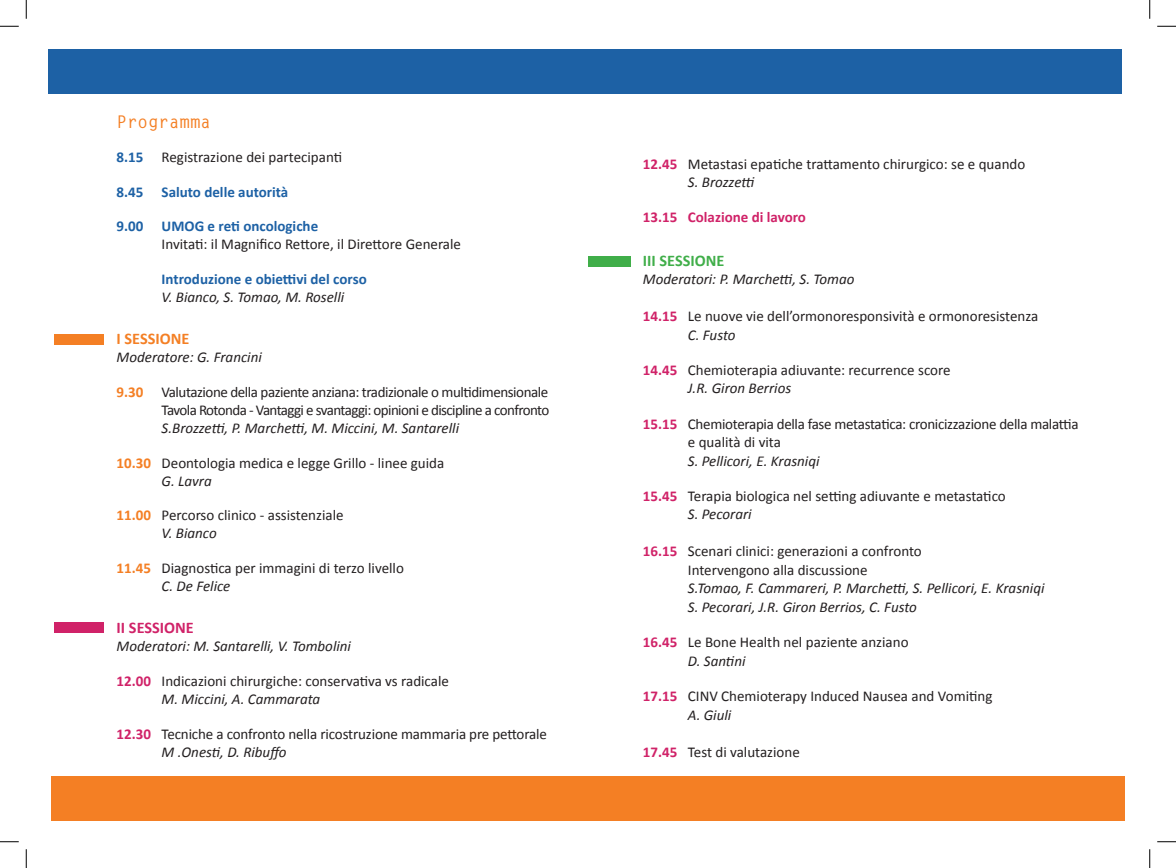
<style>
.page{position:relative;width:1176px;height:868px;background:#fff}
.page>*{position:absolute;margin:0;border:0;box-sizing:border-box;transform-origin:0 0}
.t1{font:700 17.5px "Letter Gothic Std";color:#f47f24}
.t2{font:700 16.25px "Calibri";color:#40ae49}
.t3{font:700 16.25px "Calibri";color:#d02268}
.t4{font:700 16.25px "Calibri";color:#f47f24}
.t5{font:15px/18.5px "Calibri";color:#231f20}
.t6{font:italic 15px/18.5px "Calibri";color:#231f20}
.t7{font:15px/18.1px "Calibri";letter-spacing:-.04em;color:#231f20;text-align:right}
.t8{font:15px/18.5px "Calibri";letter-spacing:-.02em;color:#231f20}
.t9{font:700 15px "Calibri";color:#1d61a5}
.t10{font:700 15px "Calibri";color:#d02268}
.s1{font-weight:700;color:#1d61a5}
.s2{font-weight:700;color:#f47f24}
.s3{font-style:italic}
.s4{font-weight:700;color:#d02268}
</style>
<div class="page">
<div style="left:49px;top:49px;width:1073px;height:45px;background:#1d61a5"></div>
<div style="left:55px;top:334px;width:49px;height:10px;background:#f47f24"></div>
<div style="left:55px;top:622px;width:49px;height:10px;background:#d02268"></div>
<div style="left:588px;top:256px;width:42px;height:10px;background:#40ae49"></div>
<div style="left:51px;top:776px;width:1073px;height:45px;background:#f47f24"></div>
<svg style="left:0;top:25px;width:19px;height:2px"></svg>
<svg style="left:1157px;top:25px;width:19px;height:2px"></svg>
<svg style="left:0;top:841px;width:19px;height:1px"></svg>
<svg style="left:1157px;top:841px;width:19px;height:1px"></svg>
<svg style="left:25px;top:0;width:2px;height:19px"></svg>
<svg style="left:25px;top:849px;width:2px;height:18px"></svg>
<svg style="left:1149px;top:0;width:1px;height:19px"></svg>
<svg style="left:1149px;top:849px;width:1px;height:18px"></svg>
<p class="t1" style="left:117px;top:111px;width:96px">Programma</p>
<p class="t5" style="left:117px;top:147px;width:227px"><span class="s1">8.15</span> Registrazione dei partecipanti</p>
<p class="t9" style="left:117px;top:182px;width:173px">8.45 Saluto delle autorità</p>
<p class="t9" style="left:117px;top:217px;width:203px">9.00 UMOG e reti oncologiche</p>
<p class="t5" style="left:162px;top:234px;width:301px">Invitati: il Magnifico Rettore, il Direttore Generale</p>
<p class="t9" style="left:162px;top:270px;width:207px">Introduzione e obiettivi del corso</p>
<p class="t6" style="left:162px;top:287px;width:184px">V. Bianco, S. Tomao, M. Roselli</p>
<p class="t4" style="left:117px;top:329px;width:74px">I SESSIONE</p>
<p class="t6" style="left:117px;top:347px;width:147px">Moderatore: G. Francini</p>
<p class="t7" style="left:117px;top:382px;width:434px"><span class="s2">9.30</span> Valutazione della paziente anziana: tradizionale o multidimensionale<br>Tavola Rotonda - Vantaggi e svantaggi: opinioni e discipline a confronto</p>
<p class="t6" style="left:162px;top:418px;width:299px">S.Brozzetti, P. Marchetti, M. Miccini, M. Santarelli</p>
<p class="t5" style="left:162px;top:453px;width:284px;line-height:18.1px;text-indent:-45px"><span class="s2">10.30</span> Deontologia medica e legge Grillo - linee guida<br><span class="s3">G. Lavra</span></p>
<p class="t5" style="left:162px;top:505px;width:183px;line-height:18.1px;text-indent:-45px"><span class="s2">11.00</span> Percorso clinico - assistenziale<br><span class="s3">V. Bianco</span></p>
<p class="t5" style="left:162px;top:558px;width:244px;line-height:18.1px;text-indent:-45px"><span class="s2">11.45</span> Diagnostica per immagini di terzo livello<br><span class="s3">C. De Felice</span></p>
<p class="t3" style="left:117px;top:617px;width:79px">II SESSIONE</p>
<p class="t6" style="left:117px;top:636px;width:236px">Moderatori: M. Santarelli, V. Tombolini</p>
<p class="t5" style="left:162px;top:671px;width:289px;line-height:18.1px;text-indent:-45px"><span class="s4">12.00</span> Indicazioni chirurgiche: conservativa vs radicale<br><span class="s3">M. Miccini, A. Cammarata</span></p>
<p class="t5" style="left:162px;top:723px;width:387px;line-height:18.1px;text-indent:-45px"><span class="s4">12.30</span> Tecniche a confronto nella ricostruzione mammaria pre pettorale<br><span class="s3">M .Onesti, D. Ribuffo</span></p>
<p class="t5" style="left:688px;top:154px;width:339px;text-indent:-45px"><span class="s4">12.45</span> Metastasi epatiche trattamento chirurgico: se e quando<br><span class="s3">S. Brozzetti</span></p>
<p class="t10" style="left:643px;top:208px;width:165px">13.15 Colazione di lavoro</p>
<p class="t2" style="left:643px;top:250px;width:83px">III SESSIONE</p>
<p class="t6" style="left:643px;top:269px;width:213px">Moderatori: P. Marchetti, S. Tomao</p>
<p class="t5" style="left:688px;top:306px;width:352px;text-indent:-45px"><span class="s4">14.15</span> Le nuove vie dell’ormonoresponsività e ormonoresistenza<br><span class="s3">C. Fusto</span></p>
<p class="t5" style="left:688px;top:360px;width:264px;text-indent:-45px"><span class="s4">14.45</span> Chemioterapia adiuvante: recurrence score<br><span class="s3">J.R. Giron Berrios</span></p>
<p class="t8" style="left:688px;top:413px;width:392px;text-indent:-45px"><span class="s4">15.15</span> Chemioterapia della fase metastatica: cronicizzazione della malattia e qualità di vita</p>
<p class="t6" style="left:688px;top:450px;width:133px">S. Pellicori, E. Krasniqi</p>
<p class="t5" style="left:688px;top:486px;width:319px;text-indent:-45px"><span class="s4">15.45</span> Terapia biologica nel setting adiuvante e metastatico<br><span class="s3">S. Pecorari</span></p>
<p class="t5" style="left:688px;top:541px;width:235px;text-indent:-45px"><span class="s4">16.15</span> Scenari clinici: generazioni a confronto<br>Intervengono alla discussione</p>
<p class="t6" style="left:688px;top:578px;width:358px">S.Tomao, F. Cammareri, P. Marchetti, S. Pellicori, E. Krasniqi<br>S. Pecorari, J.R. Giron Berrios, C. Fusto</p>
<p class="t5" style="left:688px;top:632px;width:222px;text-indent:-45px"><span class="s4">16.45</span> Le Bone Health nel paziente anziano<br><span class="s3">D. Santini</span></p>
<p class="t5" style="left:688px;top:686px;width:306px;text-indent:-45px"><span class="s4">17.15</span> CINV Chemioterapy Induced Nausea and Vomiting<br><span class="s3">A. Giuli</span></p>
<p class="t5" style="left:643px;top:741px;width:158px"><span class="s4">17.45</span> Test di valutazione</p>
</div>
